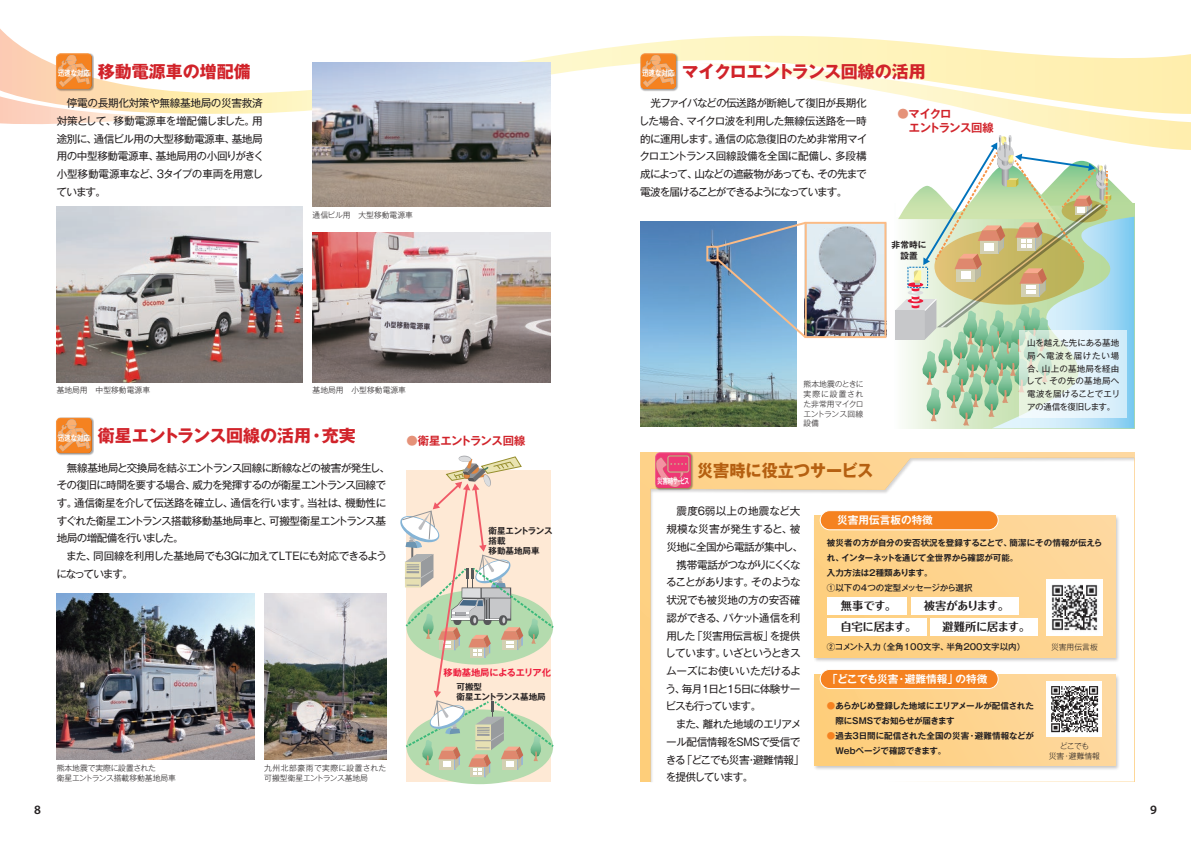
<style>
.page{position:relative;width:1191px;height:842px;background:#fff}
.page>*{position:absolute;margin:0;border:0;box-sizing:border-box;transform-origin:0 0}
.t1{font:700 17px "Gothic MB101 Pr 6 N";color:#d1232a}
.t2{font:700 17px "Gothic MB101 Pr 6 N";letter-spacing:-.035em;color:#d1232a}
.t3{font:700 17px "Gothic MB101 Pr 6 N";color:#b56011;scale:.95 1}
.t4{font:600 12.8px "Myriad Pro";color:#231f20}
.t5{font:700 11.3px/20.6px "Maru Fo Pro";letter-spacing:-.03em;color:#231f20}
.t6{font:700 11.3px/14.2px "Gothic MB101 Pr 6 N De";letter-spacing:-.045em;color:#d1232a}
.t7{font:10.6px/17.7px "Gothic MB101 Pr 6 N";letter-spacing:-.06em;color:#231f20}
.t8{font:10.6px "Gothic MB101 Pr 6 N";letter-spacing:-.1em;color:#231f20}
.t9{font:700 10.6px "Gothic MB101 Pr 6 N De";color:#fff}
.t10{font:10.6px "Gothic MB101 Pr 6 N";letter-spacing:.005em;color:#231f20}
.t11{font:10.6px "Gothic MB101 Pr 6 N";letter-spacing:-.08em;color:#231f20}
.t12{font:10.6px "Gothic MB101 Pr 6 N";letter-spacing:-.03em;color:#231f20}
.t13{font:10.6px "Gothic MB101 Pr 6 N";letter-spacing:-.025em;color:#231f20}
.t14{font:10.6px "Gothic MB101 Pr 6 N";letter-spacing:.01em;color:#231f20}
.t15{font:10.6px "Gothic MB101 Pr 6 N";letter-spacing:-.12em;color:#231f20}
.t16{font:10.6px "Gothic MB101 Pr 6 N";letter-spacing:-.105em;color:#231f20}
.t17{font:700 9.2px "Gothic MB101 Pr 6 N De";letter-spacing:-.005em;color:#ed1a3a}
.t18{font:700 8.7px/10.2px "Gothic MB101 Pr 6 N De";color:#231f20;text-align:center}
.t19{font:700 8.5px/14.9px "Gothic MB101 Pr 6 N De";letter-spacing:-.005em;color:#231f20}
.t20{font:8.5px/12.8px "Gothic MB101 Pr 6 N";letter-spacing:.015em;color:#231f20;text-align:justify}
.t21{font:500 8.5px "Gothic MB101 Pr 6 N";color:#231f20}
.t22{font:300 7.8px/9.9px "Gothic MB101 Pr 6 N";color:#231f20}
.t23{font:300 7.8px/9.9px "Gothic MB101 Pr 6 N";letter-spacing:-.02em;color:#231f20}
.s1{font-family:"Gothic MB101 Pr 6 N De";font-size:7.9px;color:#fff}
.s2{color:#e59279}
.s3{color:#f58220}
</style>
<div class="page">
<svg style="left:0;top:29px;width:1191px;height:87px"></svg>
<svg style="left:0;top:96px;width:175px;height:28px"></svg>
<svg style="left:701px;top:63px;width:490px;height:87px"></svg>
<svg style="left:640px;top:452px;width:494px;height:330px;background:#fdd289"></svg>
<div style="left:648px;top:456px;width:486px;height:326px;background:#231f20;opacity:.2"></div>
<svg style="left:895px;top:135px;width:239px;height:293px"></svg>
<svg style="left:1019px;top:330px;width:108px;height:88px;background:#dfefed"></svg>
<img style="left:313px;top:62px;width:238px;height:145px">
<img style="left:57px;top:207px;width:246px;height:175px">
<img style="left:313px;top:232px;width:238px;height:150px">
<img style="left:264px;top:594px;width:122px;height:165px">
<img style="left:57px;top:594px;width:197px;height:166px">
<div style="left:406px;top:709px;width:147px;height:75px;background:#b4dbae;border-radius:50%"></div>
<svg style="left:400px;top:455px;width:154px;height:322px"></svg>
<img style="left:640px;top:222px;width:156px;height:205px">
<img style="left:807px;top:225px;width:76px;height:110px">
<div style="left:804px;top:222px;width:82px;height:116px;border:2px solid #fbbb85"></div>
<div style="left:813px;top:515px;width:307px;height:148px;background:#231f20;opacity:.25"></div>
<svg style="left:814px;top:516px;width:301px;height:142px;background:#fed490"></svg>
<div style="left:813px;top:674px;width:307px;height:96px;background:#231f20;opacity:.25"></div>
<div style="left:814px;top:675px;width:301px;height:90px;background:linear-gradient(to right,#fece7a,#fed9a0)"></div>
<div style="left:820px;top:511px;width:178px;height:19px;background:#f58220;border-radius:10px"></div>
<div style="left:820px;top:510px;width:178px;height:20px;border:1px solid #fff;border-radius:10px"></div>
<div style="left:820px;top:669px;width:178px;height:19px;background:#f58220;border-radius:10px"></div>
<div style="left:820px;top:669px;width:178px;height:20px;border:1px solid #fff;border-radius:10px"></div>
<div style="left:827px;top:597px;width:79px;height:17px;background:#fff"></div>
<div style="left:827px;top:618px;width:99px;height:17px;background:#fff"></div>
<div style="left:910px;top:597px;width:108px;height:17px;background:#fff"></div>
<div style="left:930px;top:618px;width:108px;height:17px;background:#fff"></div>
<div style="left:55px;top:53px;width:39px;height:38px;background:#231f20;opacity:.4"></div>
<div style="left:55px;top:52px;width:38px;height:35px;background:#fff;opacity:.5"></div>
<div style="left:55px;top:54px;width:38px;height:36px;background:#231f20;opacity:.3"></div>
<div style="left:640px;top:53px;width:38px;height:38px;background:#231f20;opacity:.4"></div>
<div style="left:639px;top:52px;width:38px;height:35px;background:#fff;opacity:.5"></div>
<div style="left:639px;top:54px;width:38px;height:36px;background:#231f20;opacity:.3"></div>
<div style="left:654px;top:452px;width:39px;height:38px;background:#231f20;opacity:.4"></div>
<div style="left:654px;top:451px;width:38px;height:35px;background:#fff;opacity:.5"></div>
<div style="left:654px;top:453px;width:38px;height:36px;background:#231f20;opacity:.3"></div>
<div style="left:55px;top:417px;width:39px;height:39px;background:#231f20;opacity:.4"></div>
<div style="left:55px;top:416px;width:38px;height:36px;background:#fff;opacity:.5"></div>
<div style="left:55px;top:419px;width:38px;height:35px;background:#231f20;opacity:.3"></div>
<img style="left:1046px;top:580px;width:56px;height:55px">
<img style="left:1046px;top:681px;width:56px;height:56px">
<div style="left:706px;top:246px;width:12px;height:15px;border:2px solid #fbbb85"></div>
<svg style="left:715px;top:221px;width:92px;height:28px;background:#7496bb"></svg>
<svg style="left:714px;top:256px;width:94px;height:84px;background:#80a9ca"></svg>
<h1 class="t1" style="left:58px;top:57px;width:194px"><span class="s1">迅速な対応</span> 移動電源車の増配備</h1>
<h1 class="t2" style="left:642px;top:57px;width:285px"><span class="s1">迅速な対応</span> マイクロエントランス回線の活用</h1>
<p class="t7" style="left:57px;top:94px;width:209px;text-indent:10px">停電の長期化対策や無線基地局の災害救済対策として、移動電源車を増配備しました。用途別に、通信ビル用の大型移動電源車、基地局用の中型移動電源車、基地局用の小回りがきく小型移動電源車など、３タイプの車両を用意しています。</p>
<p class="t7" style="left:639px;top:94px;width:230px;text-align:justify;text-indent:12px">光ファイバなどの伝送路が断絶して復旧が長期化した場合、マイクロ波を利用した無線伝送路を一時的に運用します。通信の応急復旧のため非常用マイクロエントランス回線設備を全国に配備し、多段構成によって、山などの遮蔽物があっても、その先まで電波を届けることができるようになっています。</p>
<p class="t22" style="left:313px;top:209px;width:102px">通信ビル用　大型移動電源車</p>
<p class="t6" style="left:897px;top:106px;width:98px"><span class="s2">●</span>マイクロ<br>　エントランス回線</p>
<p class="t18" style="left:891px;top:240px;width:36px">非常時に設置</p>
<p class="t22" style="left:57px;top:385px;width:95px">基地局用　中型移動電源車</p>
<p class="t22" style="left:313px;top:385px;width:95px">基地局用　小型移動電源車</p>
<h1 class="t1" style="left:58px;top:421px;width:299px"><span class="s1">迅速な対応</span> 衛星エントランス回線の活用・充実</h1>
<p class="t6" style="left:406px;top:433px;width:121px"><span class="s2">●</span>衛星エントランス回線</p>
<p class="t22" style="left:803px;top:378px;width:62px;text-align:justify">熊本地震のときに実際に設置された非常用マイクロエントランス回線設備</p>
<p class="t20" style="left:1026px;top:336px;width:95px">山を越えた先にある基地局へ電波を届けたい場合、山上の基地局を経由して、その先の基地局へ電波を届けることでエリアの通信を復旧します。</p>
<p class="t7" style="left:57px;top:458px;width:335px;text-indent:10px">無線基地局と交換局を結ぶエントランス回線に断線などの被害が発生し、その復旧に時間を要する場合、威力を発揮するのが衛星エントランス回線です。通信衛星を介して伝送路を確立し、通信を行います。当社は、機動性にすぐれた衛星エントランス搭載移動基地局車と、可搬型衛星エントランス基地局の増配備を行いました。</p>
<p class="t7" style="left:56px;top:547px;width:332px;text-indent:10px">また、同回線を利用した基地局でも3Gに加えてLTEにも対応できるようになっています。</p>
<p class="t23" style="left:57px;top:762px;width:121px">熊本地震で実際に設置された<br>衛星エントランス搭載移動基地局車</p>
<p class="t22" style="left:264px;top:762px;width:124px">九州北部豪雨で実際に設置された可搬型衛星エントランス基地局</p>
<p class="t19" style="left:488px;top:526px;width:65px;line-height:10px">衛星エントランス搭載<br>移動基地局車</p>
<p class="t17" style="left:443px;top:664px;width:109px">移動基地局によるエリア化</p>
<p class="t19" style="left:456px;top:681px;width:91px;line-height:10px">可搬型<br>衛星エントランス基地局</p>
<h1 class="t3" style="left:657px;top:456px;width:229px"><sub>災害時サービス</sub> 災害時に役立つサービス</h1>
<p class="t14" style="left:676px;top:503px;width:125px">震度6弱以上の地震など大</p>
<p class="t10" style="left:666px;top:520px;width:135px">規模な災害が発生すると、被</p>
<p class="t7" style="left:666px;top:537px;width:138px">災地に全国から電話が集中し、</p>
<p class="t11" style="left:676px;top:556px;width:126px">携帯電話がつながりにくくな</p>
<p class="t8" style="left:666px;top:573px;width:136px">ることがあります。そのような</p>
<p class="t12" style="left:666px;top:591px;width:135px">状況でも被災地の方の安否確</p>
<p class="t7" style="left:666px;top:608px;width:135px">認ができる、パケット通信を利</p>
<p class="t7" style="left:666px;top:626px;width:135px">用した「災害用伝言板」を提供</p>
<p class="t7" style="left:665px;top:644px;width:137px">しています。いざというときス</p>
<p class="t13" style="left:666px;top:662px;width:136px">ムーズにお使いいただけるよ</p>
<p class="t7" style="left:665px;top:679px;width:136px">う、毎月1日と15日に体験サー</p>
<p class="t15" style="left:665px;top:697px;width:97px">ビスも行っています。</p>
<p class="t7" style="left:676px;top:714px;width:127px">また、離れた地域のエリアメ</p>
<p class="t7" style="left:666px;top:732px;width:136px">ール配信情報をSMSで受信で</p>
<p class="t8" style="left:665px;top:751px;width:140px">きる「どこでも災害・避難情報」</p>
<p class="t16" style="left:666px;top:768px;width:89px">を提供しています。</p>
<p class="t9" style="left:837px;top:511px;width:97px">災害用伝言板の特徴</p>
<p class="t19" style="left:827px;top:535px;width:277px">被災者の方が自分の安否状況を登録することで、簡潔にその情報が伝えられ、インターネットを通じて全世界から確認が可能。<br>入力方法は２種類あります。</p>
<p class="t21" style="left:827px;top:580px;width:147px">①以下の4つの定型メッセージから選択</p>
<p class="t5" style="left:840px;top:594px;width:77px">無事です。<br>自宅に居ます。</p>
<p class="t5" style="left:942px;top:594px;width:89px;text-indent:-19px">被害があります。<br>避難所に居ます。</p>
<p class="t21" style="left:827px;top:640px;width:200px">②コメント入力（全角100文字、半角200文字以内）</p>
<p class="t9" style="left:827px;top:670px;width:162px">「どこでも災害・避難情報」の特徴</p>
<p class="t19" style="left:835px;top:698px;width:200px;text-indent:-8px"><span class="s3">●</span>あらかじめ登録した地域にエリアメールが配信された際にSMSでお知らせが届きます</p>
<p class="t19" style="left:835px;top:728px;width:200px;text-indent:-9px"><span class="s3">●</span>過去3日間に配信された全国の災害・避難情報などが<br>Webページで確認できます。</p>
<p class="t22" style="left:1051px;top:641px;width:48px">災害用伝言板</p>
<p class="t22" style="left:1048px;top:740px;width:53px;text-align:center">どこでも<br>災害・避難情報</p>
<p class="t4" style="left:34px;top:802px;width:8px">8</p>
<p class="t4" style="left:1150px;top:801px;width:8px">9</p>
</div>
